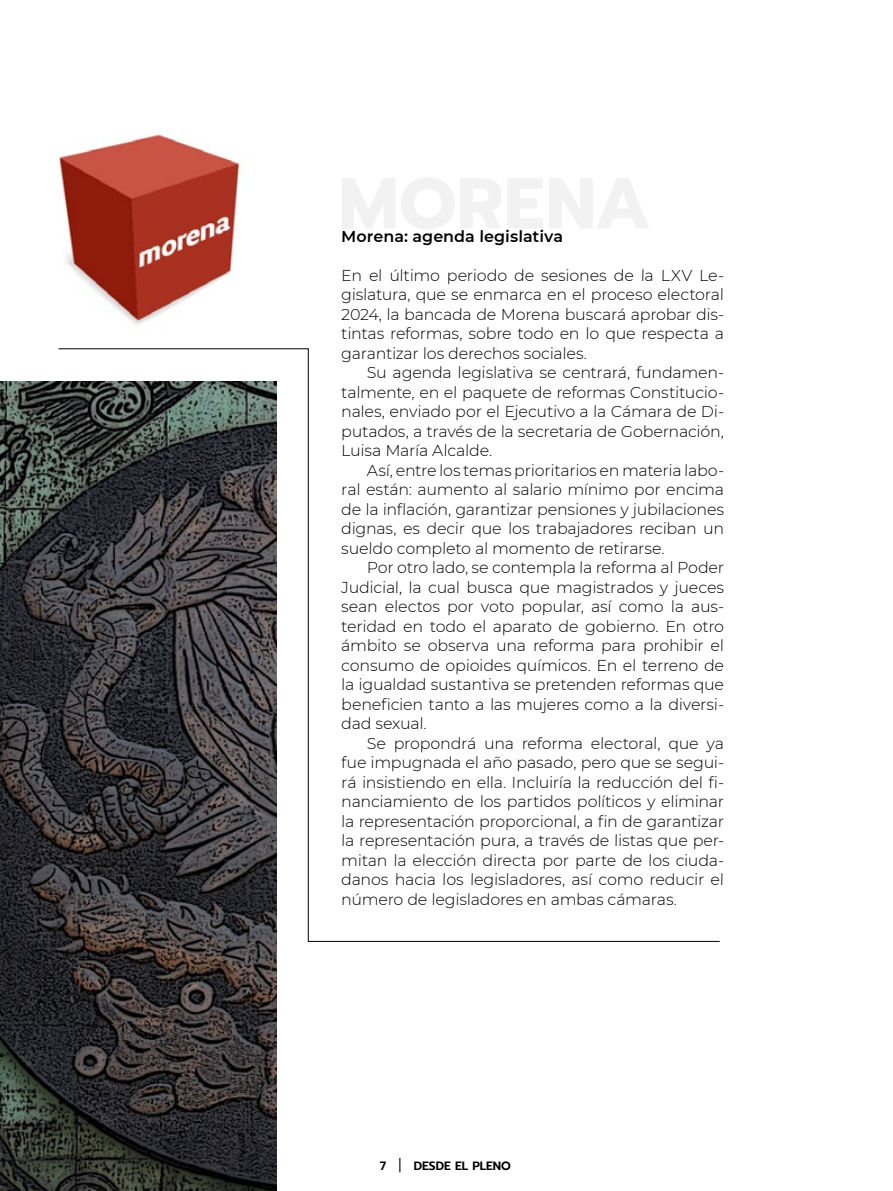
<style>
.page{position:relative;width:893px;height:1191px;background:#fff}
.page>*{position:absolute;margin:0;border:0;box-sizing:border-box;transform-origin:0 0}
.t1{font:300 15.75px/19.5px "Montserrat";letter-spacing:-.005em;color:#000;text-align:justify}
.t2{font:600 15.75px "Montserrat";color:#000}
.t3{font:600 12px "Prompt";color:#000}
</style>
<div class="page">
<img style="left:0;top:382px;width:276px;height:809px">
<img style="left:58px;top:134px;width:182px;height:191px">
<svg style="left:58px;top:348px;width:662px;height:594px"></svg>
<svg style="left:399px;top:1157px;width:1px;height:15px"></svg>
<p class="t2" style="left:341px;top:225px;width:224px">Morena: agenda legislativa</p>
<p class="t1" style="left:341px;top:265px;width:385px">En el último periodo de sesiones de la LXV Le&shy;gislatura, que se enmarca en el proceso electoral 2024, la bancada de Morena buscará aprobar dis&shy;tintas reformas, sobre todo en lo que respecta a garantizar los derechos sociales.</p>
<p class="t1" style="left:341px;top:362px;width:385px;text-indent:26px">Su agenda legislativa se centrará, fundamen&shy;talmente, en el paquete de reformas Constitucio&shy;nales, enviado por el Ejecutivo a la Cámara de Di&shy;putados, a través de la secretaria de Gobernación, Luisa María Alcalde.</p>
<p class="t1" style="left:341px;top:460px;width:385px;text-indent:26px">Así, entre los temas prioritarios en materia labo&shy;ral están: aumento al salario mínimo por encima de la inflación, garantizar pensiones y jubilaciones dignas, es decir que los trabajadores reciban un sueldo completo al momento de retirarse.</p>
<p class="t1" style="left:341px;top:557px;width:385px;text-indent:26px">Por otro lado, se contempla la reforma al Poder Judicial, la cual busca que magistrados y jueces sean electos por voto popular, así como la aus&shy;teridad en todo el aparato de gobierno. En otro ámbito se observa una reforma para prohibir el consumo de opioides químicos. En el terreno de la igualdad sustantiva se pretenden reformas que beneficien tanto a las mujeres como a la diversi&shy;dad sexual.</p>
<p class="t1" style="left:341px;top:733px;width:385px;text-indent:26px">Se propondrá una reforma electoral, que ya fue impugnada el año pasado, pero que se segui&shy;rá insistiendo en ella. Incluiría la reducción del fi&shy;nanciamiento de los partidos políticos y eliminar la representación proporcional, a fin de garantizar la representación pura, a través de listas que per&shy;mitan la elección directa por parte de los ciuda&shy;danos hacia los legisladores, así como reducir el número de legisladores en ambas cámaras.</p>
<p class="t3" style="left:380px;top:1157px;width:8px">7</p>
<p class="t3" style="left:414px;top:1157px;width:99px">DESDE EL PLENO</p>
</div>
